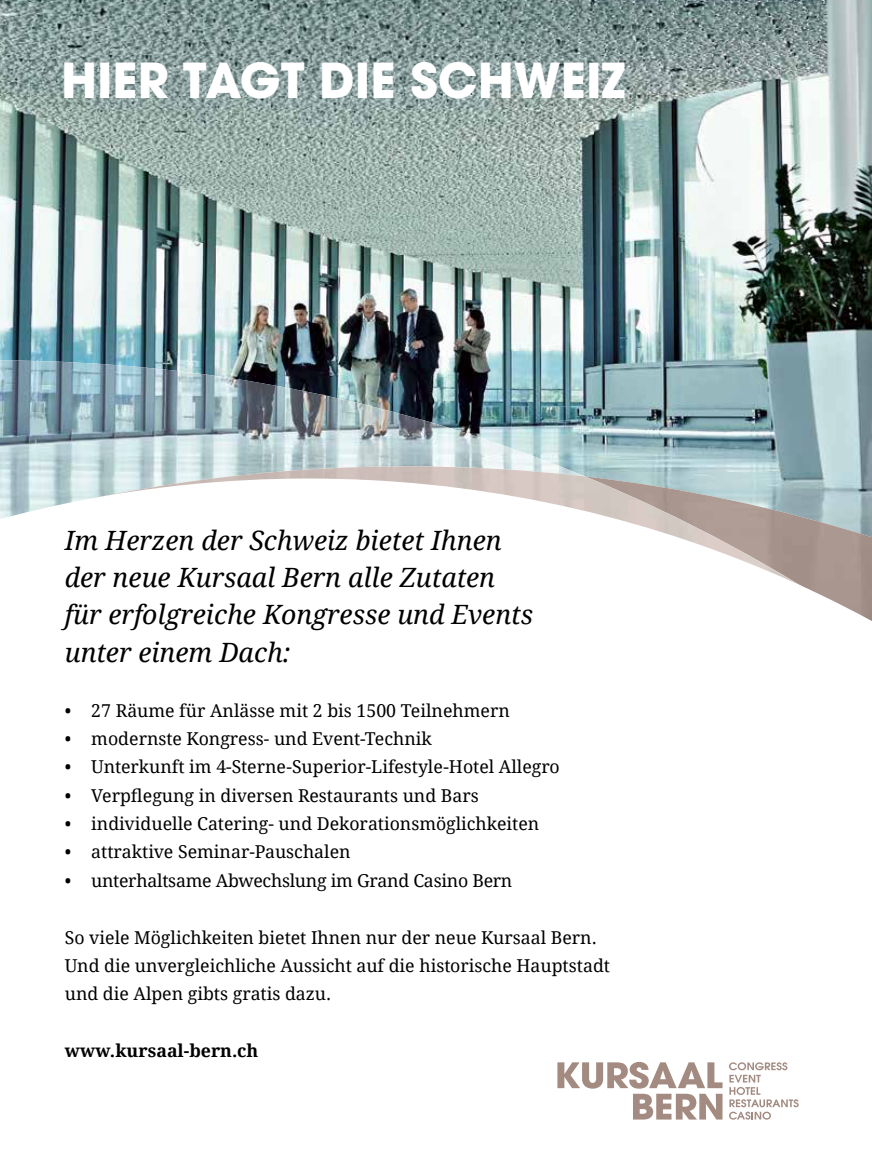
<style>
.page{position:relative;width:872px;height:1170px;background:#fff}
.page>*{position:absolute;margin:0;border:0;box-sizing:border-box;transform-origin:0 0}
.t1{font:700 47.85px "Avant Garde";color:#fff}
.t2{font:italic 26.55px/37.2px "Droid Serif";color:#000}
.t3{font:17.7px/28.3px "Droid Serif";color:#000}
.t4{font:700 17.7px "Droid Serif";color:#000}
</style>
<div class="page">
<img style="left:0;top:0;width:872px;height:1120px">
<h1 class="t1" style="left:61px;top:50px;width:566px">HIER TAGT DIE SCHWEIZ</h1>
<h2 class="t2" style="left:65px;top:522px;width:470px">Im Herzen der Schweiz bietet Ihnen der neue Kursaal Bern alle Zutaten für erfolgreiche Kongresse und Events unter einem Dach:</h2>
<p class="t3" style="left:65px;top:696px;width:446px">• 27 Räume für Anlässe mit 2 bis 1500 Teilnehmern</p>
<p class="t3" style="left:65px;top:724px;width:369px">• modernste Kongress- und Event-Technik</p>
<p class="t3" style="left:65px;top:752px;width:496px">• Unterkunft im 4-Sterne-Superior-Lifestyle-Hotel Allegro</p>
<p class="t3" style="left:65px;top:781px;width:415px">• Verpflegung in diversen Restaurants und Bars</p>
<p class="t3" style="left:65px;top:809px;width:476px">• individuelle Catering- und Dekorationsmöglichkeiten</p>
<p class="t3" style="left:65px;top:838px;width:287px">• attraktive Seminar-Pauschalen</p>
<p class="t3" style="left:65px;top:866px;width:449px">• unterhaltsame Abwechslung im Grand Casino Bern</p>
<p class="t3" style="left:65px;top:923px;width:547px">So viele Möglichkeiten bietet Ihnen nur der neue Kursaal Bern.<br>Und die unvergleichliche Aussicht auf die historische Hauptstadt und die Alpen gibts gratis dazu.</p>
<p class="t4" style="left:65px;top:1039px;width:195px">www.kursaal-bern.ch</p>
</div>
